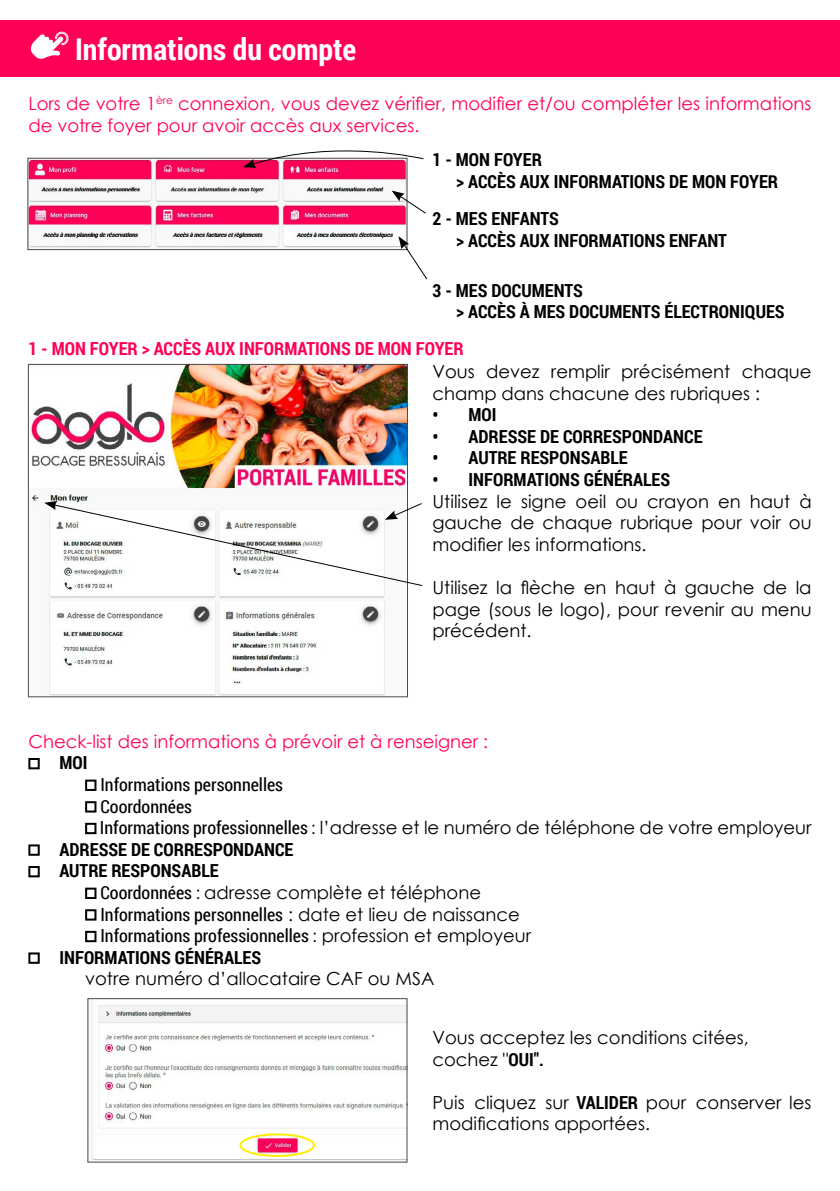
<style>
.page{position:relative;width:840px;height:1191px;background:#fff}
.page>*{position:absolute;margin:0;border:0;box-sizing:border-box;transform-origin:0 0}
.t1{font:700 30px "Roboto Condensed";color:#fff}
.t2{font:18px/21.6px "Century Gothic";color:#000}
.t3{font:700 18px/21.6px "Roboto Condensed";color:#000}
.t4{font:18px/21.6px "Century Gothic";color:#ff0058}
.t5{font:18px/21.6px "Roboto Condensed";color:#000}
.t6{font:700 18px "Roboto Condensed";color:#ff0058}
.s1{font-family:"Roboto Condensed"}
.s2{font-family:"Century Gothic"}
.s3{font-family:"Roboto Condensed";font-weight:700}
</style>
<div class="page">
<div style="left:0;top:20px;width:839px;height:57px;background:#ff0058"></div>
<svg style="left:30px;top:32px;width:38px;height:27px"></svg>
<img style="left:30px;top:366px;width:376px;height:329px">
<div style="left:28px;top:364px;width:380px;height:333px;border:1px solid #4a4a49"></div>
<img style="left:29px;top:160px;width:376px;height:88px">
<div style="left:27px;top:158px;width:380px;height:92px;border:1px solid #4a4a49"></div>
<svg style="left:243px;top:150px;width:181px;height:18px"></svg>
<svg style="left:398px;top:236px;width:30px;height:44px"></svg>
<svg style="left:391px;top:190px;width:35px;height:25px"></svg>
<div style="left:28px;top:758px;width:12px;height:11px;border:2px solid #000"></div>
<div style="left:85px;top:779px;width:11px;height:12px;border:2px solid #000"></div>
<div style="left:85px;top:801px;width:11px;height:11px;border:2px solid #000"></div>
<div style="left:85px;top:823px;width:11px;height:11px;border:2px solid #000"></div>
<div style="left:28px;top:844px;width:12px;height:11px;border:2px solid #000"></div>
<div style="left:28px;top:866px;width:12px;height:11px;border:2px solid #000"></div>
<div style="left:85px;top:887px;width:11px;height:12px;border:2px solid #000"></div>
<div style="left:85px;top:909px;width:11px;height:11px;border:2px solid #000"></div>
<div style="left:85px;top:931px;width:11px;height:11px;border:2px solid #000"></div>
<div style="left:28px;top:952px;width:12px;height:11px;border:2px solid #000"></div>
<img style="left:91px;top:1000px;width:314px;height:160px">
<div style="left:87px;top:998px;width:320px;height:164px;border:1px solid #4a4a49"></div>
<div style="left:239px;top:1133px;width:76px;height:24px;border:2px solid #ffed00;border-radius:50%"></div>
<svg style="left:44px;top:501px;width:379px;height:86px"></svg>
<h1 class="t1" style="left:75px;top:28px;width:282px">Informations du compte</h1>
<p class="t4" style="left:28px;top:92px;width:784px">Lors de votre 1<sup>ère</sup> connexion, vous devez vérifier, modifier et/ou compléter les informations de votre foyer pour avoir accès aux services.</p>
<p class="t3" style="left:456px;top:148px;width:323px;text-indent:-24px">1 - MON FOYER<br>&gt; ACCÈS AUX INFORMATIONS DE MON FOYER</p>
<p class="t3" style="left:456px;top:207px;width:272px;text-indent:-24px">2 - MES ENFANTS<br>&gt; ACCÈS AUX INFORMATIONS ENFANT</p>
<p class="t3" style="left:456px;top:279px;width:330px;text-indent:-24px">3 - MES DOCUMENTS<br>&gt; ACCÈS À MES DOCUMENTS ÉLECTRONIQUES</p>
<p class="t6" style="left:28px;top:336px;width:436px">1 - MON FOYER &gt; ACCÈS AUX INFORMATIONS DE MON FOYER</p>
<p class="t2" style="left:432px;top:360px;width:380px">Vous devez remplir précisément chaque champ dans chacune des rubriques :</p>
<p class="t3" style="left:432px;top:403px;width:65px">• MOI</p>
<p class="t3" style="left:432px;top:425px;width:271px">• ADRESSE DE CORRESPONDANCE</p>
<p class="t3" style="left:432px;top:446px;width:197px">• AUTRE RESPONSABLE</p>
<p class="t3" style="left:432px;top:468px;width:239px">• INFORMATIONS GÉNÉRALES</p>
<p class="t2" style="left:432px;top:490px;width:380px;text-align:justify">Utilisez le signe oeil ou crayon en haut à gauche de chaque rubrique pour voir ou modifier les informations.</p>
<p class="t2" style="left:432px;top:576px;width:380px;text-align:justify">Utilisez la flèche en haut à gauche de la page (sous le logo), pour revenir au menu précédent.</p>
<p class="t4" style="left:28px;top:730px;width:461px">Check-list des informations à prévoir et à renseigner :</p>
<p class="t3" style="left:59px;top:751px;width:29px">MOI</p>
<p class="t5" style="left:100px;top:773px;width:184px">Informations personnelles<br>Coordonnées</p>
<p class="t2" style="left:100px;top:816px;width:712px"><span class="s1">Informations professionnelles :</span> l’adresse et le numéro de téléphone de votre employeur</p>
<p class="t3" style="left:59px;top:838px;width:235px">ADRESSE DE CORRESPONDANCE<br>AUTRE RESPONSABLE</p>
<p class="t2" style="left:100px;top:881px;width:382px"><span class="s1">Coordonnées :</span> adresse complète et téléphone</p>
<p class="t5" style="left:100px;top:902px;width:420px">Informations personnelles <span class="s2">: date et lieu de naissance</span></p>
<p class="t5" style="left:100px;top:924px;width:432px">Informations professionnelles : <span class="s2">profession et employeur</span></p>
<p class="t3" style="left:59px;top:946px;width:203px">INFORMATIONS GÉNÉRALES</p>
<p class="t2" style="left:85px;top:967px;width:350px">votre numéro d’allocataire CAF ou MSA</p>
<p class="t2" style="left:432px;top:1026px;width:318px">Vous acceptez les conditions citées, cochez "<span class="s3">OUI".</span></p>
<p class="t2" style="left:432px;top:1091px;width:380px">Puis cliquez sur <span class="s3">VALIDER</span> pour conserver les modifications apportées.</p>
</div>
